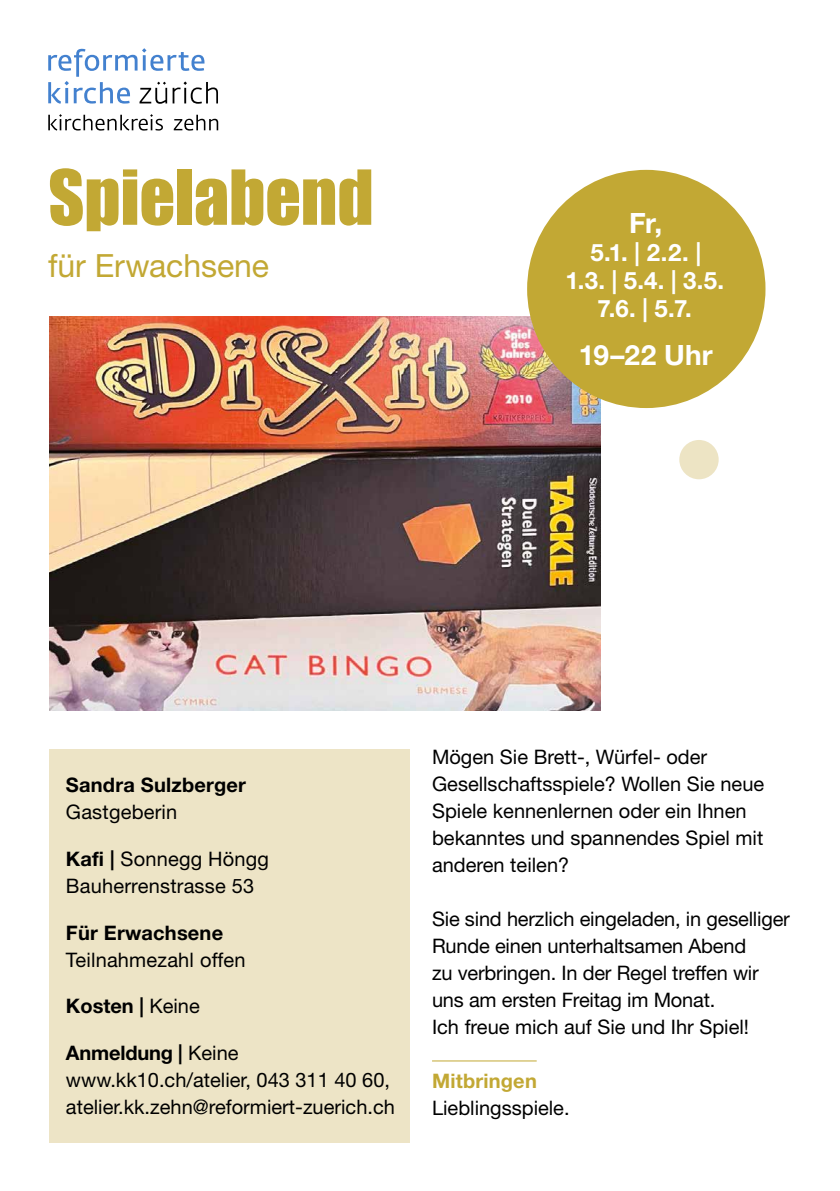
<style>
.page{position:relative;width:840px;height:1191px;background:#fff}
.page>*{position:absolute;margin:0;border:0;box-sizing:border-box;transform-origin:0 0}
.t1{font:70px "Impact";letter-spacing:-.005em;color:#c2a834}
.t2{font:32px "Helvetica Neue LT Pro";letter-spacing:-.005em;color:#c2a834}
.t3{font:700 28px "Helvetica Neue LT Pro";letter-spacing:.005em;color:#fff}
.t4{font:700 24px/28px "Helvetica Neue LT Pro";color:#fff;text-align:center}
.t5{font:20px/27px "Helvetica Neue LT Pro";color:#000}
.t6{font:700 20px "Helvetica Neue LT Pro";letter-spacing:.01em;color:#000}
.t7{font:700 20px "Helvetica Neue LT Pro";letter-spacing:.01em;color:#c2a834}
.s1{font-weight:700}
.s2{font-weight:400}
</style>
<div class="page">
<img style="left:49px;top:317px;width:551px;height:393px">
<hr style="left:432px;top:1060px;width:104px;height:1px;background:#c2a834">
<div style="left:527px;top:170px;width:238px;height:238px;background:#c2a834;border-radius:50%"></div>
<div style="left:679px;top:440px;width:39px;height:39px;background:#ede4c4;border-radius:50%"></div>
<div style="left:49px;top:749px;width:360px;height:393px;background:#ede4c6"></div>
<svg style="left:48px;top:48px;width:170px;height:56px"></svg>
<svg style="left:48px;top:114px;width:115px;height:17px"></svg>
<svg style="left:174px;top:115px;width:44px;height:16px"></svg>
<h1 class="t1" style="left:48px;top:143px;width:327px">Spielabend</h1>
<h2 class="t2" style="left:48px;top:246px;width:222px">für Erwachsene</h2>
<h3 class="t3" style="left:629px;top:206px;width:34px">Fr,</h3>
<p class="t4" style="left:565px;top:238px;width:160px">5.1. | 2.2. |<br>1.3. | 5.4. | 3.5.<br>7.6. | 5.7.</p>
<h3 class="t3" style="left:578px;top:337px;width:135px">19–22 Uhr</h3>
<p class="t6" style="left:66px;top:772px;width:181px">Sandra Sulzberger</p>
<p class="t5" style="left:66px;top:797px;width:113px">Gastgeberin</p>
<p class="t5" style="left:66px;top:844px;width:204px"><span class="s1">Kafi |</span> Sonnegg Höngg<br>Bauherrenstrasse 53</p>
<p class="t6" style="left:66px;top:920px;width:159px">Für Erwachsene</p>
<p class="t5" style="left:66px;top:945px;width:181px">Teilnahmezahl offen</p>
<p class="t6" style="left:66px;top:994px;width:135px">Kosten | <span class="s2">Keine</span></p>
<p class="t5" style="left:66px;top:1039px;width:330px"><span class="s1">Anmeldung |</span> Keine www.kk10.ch/atelier, 043 311 40 60, atelier.kk.zehn@reformiert-zuerich.ch</p>
<p class="t5" style="left:432px;top:743px;width:333px">Mögen Sie Brett-, Würfel- oder<br>Gesellschaftsspiele? Wollen Sie neue<br>Spiele kennenlernen oder ein Ihnen bekanntes und spannendes Spiel mit anderen teilen?</p>
<p class="t5" style="left:432px;top:905px;width:359px">Sie sind herzlich eingeladen, in geselliger Runde einen unterhaltsamen Abend<br>zu verbringen. In der Regel treffen wir uns am ersten Freitag im Monat.<br>Ich freue mich auf Sie und Ihr Spiel!</p>
<p class="t7" style="left:432px;top:1069px;width:106px">Mitbringen</p>
<p class="t5" style="left:432px;top:1094px;width:139px">Lieblingsspiele.</p>
</div>
